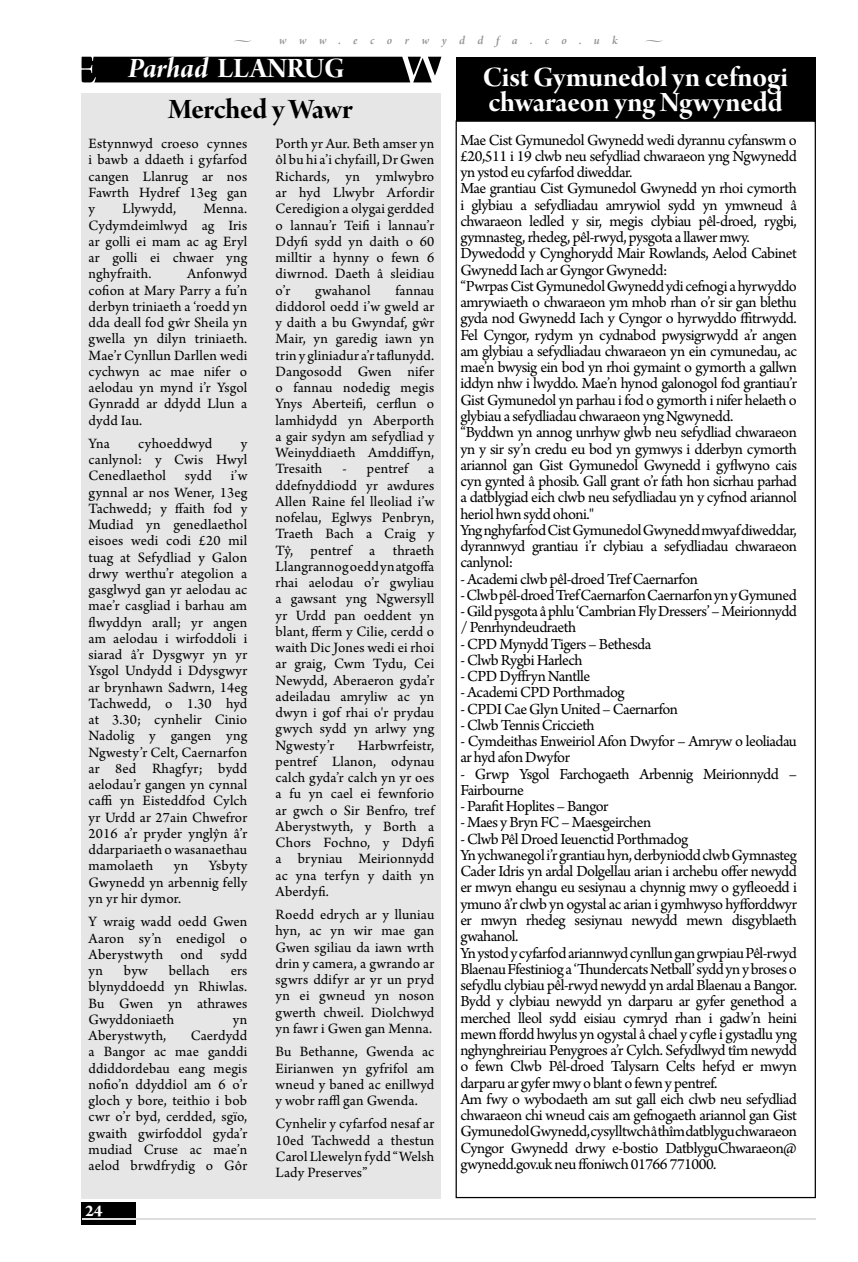
<style>
.page{position:relative;width:858px;height:1262px;background:#fff}
.page>*{position:absolute;margin:0;border:0;box-sizing:border-box;transform-origin:0 0}
.t1{font:30px/25px "Arno Pro Bold Display";letter-spacing:-.005em;color:#fff}
.t2{font:30px "Arno Pro Bold Display";letter-spacing:-.01em;color:#000}
.t3{font:700 17.5px "Arno Pro";color:#fff}
.t4{font:16.25px/16.2px "Arno Pro";letter-spacing:-.03em;color:#000}
.t5{font:15px/16.2px "Arno Pro";letter-spacing:.01em;color:#000;text-align:justify}
.t6{font:12.5px "Arno Pro Smbd Italic Subhead";letter-spacing:1em;color:#939598}
.s1{font-family:"Arno Pro Bold Italic Display"}
</style>
<div class="page">
<div style="left:81px;top:1202px;width:55px;height:22px;background:#000"></div>
<hr style="left:81px;top:1217px;width:734px;height:2px;background:#dcddde">
<div style="left:455px;top:57px;width:360px;height:63px;background:#000"></div>
<div style="left:81px;top:57px;width:360px;height:25px;background:#000"></div>
<div style="left:81px;top:93px;width:360px;height:1105px;background:#e6e6e6"></div>
<p class="t6" style="left:234px;top:33px;width:385px">• www.ecorwyddfa.co.uk</p>
<p class="t6" style="left:645px;top:33px;width:20px">•</p>
<h1 class="t1" style="left:128px;top:58px;width:217px"><span class="s1">Parhad</span> LLANRUG</h1>
<h1 class="t2" style="left:168px;top:92px;width:186px">Merched y Wawr</h1>
<p class="t5" style="left:275px;top:136px;width:160px">Porth yr Aur. Beth amser yn ôl bu hi a’i chyfaill, Dr Gwen Richards, yn ymlwybro ar hyd Llwybr Arfordir Ceredigion a olygai gerdded o lannau’r Teifi i lannau’r Ddyfi sydd yn daith o 60 milltir a hynny o fewn 6 diwrnod. Daeth â sleidiau o’r</p>
<p class="t5" style="left:89px;top:136px;width:160px">Estynnwyd croeso cynnes i bawb a ddaeth i gyfarfod cangen Llanrug ar nos Fawrth Hydref 13eg gan y</p>
<p class="t5" style="left:122px;top:201px;width:55px">Llywydd,</p>
<p class="t5" style="left:89px;top:201px;width:160px;text-indent:115px">Menna.<br>Cydymdeimlwyd ag Iris ar golli ei mam ac ag Eryl ar golli ei chwaer yng nghyfraith.</p>
<p class="t5" style="left:89px;top:266px;width:160px;text-indent:98px">Anfonwyd cofion at Mary Parry a fu’n derbyn triniaeth a ‘roedd yn dda deall fod gŵr Sheila yn gwella yn dilyn triniaeth.<br>Mae’r Cynllun Darllen wedi cychwyn ac mae nifer o aelodau yn mynd i’r Ysgol Gynradd ar ddydd Llun a dydd Iau.</p>
<p class="t5" style="left:89px;top:436px;width:23px">Yna</p>
<p class="t5" style="left:138px;top:436px;width:75px">cyhoeddwyd</p>
<p class="t5" style="left:275px;top:283px;width:160px;text-indent:120px">fannau diddorol oedd i’w gweld ar y daith a bu Gwyndaf, gŵr Mair, yn garedig iawn yn trin y gliniadur a’r taflunydd.<br>Dangosodd Gwen nifer o fannau nodedig megis Ynys Aberteifi, cerflun o lamhidydd yn Aberporth a gair sydyn am sefydliad y Weinyddiaeth Amddiffyn, Tresaith</p>
<p class="t5" style="left:315px;top:283px;width:57px">gwahanol</p>
<p class="t5" style="left:89px;top:436px;width:160px;text-indent:152px">y canlynol: y Cwis Hwyl Cenedlaethol</p>
<p class="t5" style="left:342px;top:461px;width:67px">- pentref</p>
<p class="t5" style="left:275px;top:461px;width:160px;text-indent:152px">a ddefnyddiodd yr awdures Allen Raine fel lleoliad i’w nofelau, Eglwys Penbryn, Traeth Bach a Craig y Tŷ, pentref a thraeth Llangrannog oedd yn atgoffa rhai aelodau o’r gwyliau a gawsant yng Ngwersyll yr Urdd pan oeddent yn blant, fferm y Cilie, cerdd o waith Dic Jones wedi ei rhoi ar graig, Cwm Tydu, Cei Newydd, Aberaeron gyda’r adeiladau amryliw ac yn dwyn i gof rhai o'r prydau gwych sydd yn arlwy yng Ngwesty’r</p>
<p class="t5" style="left:185px;top:468px;width:28px">sydd</p>
<p class="t5" style="left:89px;top:468px;width:160px;text-indent:142px">i’w gynnal ar nos Wener, 13eg Tachwedd; y ffaith fod y Mudiad yn genedlaethol eisoes wedi codi £20 mil tuag at Sefydliad y Galon drwy werthu’r ategolion a gasglwyd gan yr aelodau ac mae’r casgliad i barhau am flwyddyn arall; yr angen am aelodau i wirfoddoli i siarad â’r Dysgwyr yn yr Ysgol Undydd i Ddysgwyr ar brynhawn Sadwrn, 14eg Tachwedd, o 1.30 hyd at 3.30; cynhelir Cinio Nadolig y gangen yng Ngwesty’r Celt, Caernarfon ar 8ed Rhagfyr; bydd aelodau’r gangen yn cynnal caffi yn Eisteddfod Cylch yr Urdd ar 27ain Chwefror 2016 a’r pryder ynglŷn â’r ddarpariaeth o wasanaethau mamolaeth</p>
<p class="t5" style="left:275px;top:737px;width:160px;text-indent:82px">Harbwrfeistr, pentref Llanon, odynau calch gyda’r calch yn yr oes a fu yn cael ei fewnforio ar gwch o Sir Benfro, tref Aberystwyth, y Borth a Chors Fochno, y Ddyfi a bryniau Meirionnydd ac yna terfyn y daith yn Aberdyfi.</p>
<p class="t5" style="left:275px;top:907px;width:160px">Roedd edrych ar y lluniau hyn, ac yn wir mae gan Gwen sgiliau da iawn wrth drin y camera, a gwrando ar sgwrs ddifyr ar yr un pryd yn ei gwneud yn noson gwerth chweil. Diolchwyd yn fawr i Gwen gan Menna.</p>
<p class="t5" style="left:275px;top:1044px;width:160px">Bu Bethanne, Gwenda ac Eirianwen yn gyfrifol am wneud y baned ac enillwyd y wobr raffl gan Gwenda.</p>
<p class="t5" style="left:275px;top:1116px;width:160px">Cynhelir y cyfarfod nesaf ar 10ed Tachwedd a thestun Carol Llewelyn fydd “Welsh Lady Preserves”</p>
<p class="t5" style="left:89px;top:858px;width:160px;text-indent:120px">Ysbyty Gwynedd yn arbennig felly yn yr hir dymor.</p>
<p class="t5" style="left:89px;top:914px;width:160px">Y wraig wadd oedd Gwen Aaron sy’n enedigol o Aberystwyth ond sydd yn</p>
<p class="t5" style="left:174px;top:858px;width:16px">yn</p>
<p class="t5" style="left:124px;top:963px;width:25px">byw</p>
<p class="t5" style="left:169px;top:963px;width:42px">bellach</p>
<p class="t5" style="left:89px;top:963px;width:160px;text-indent:142px">ers blynyddoedd yn Rhiwlas.<br>Bu Gwen yn athrawes Gwyddoniaeth</p>
<p class="t5" style="left:233px;top:1012px;width:16px">yn</p>
<p class="t5" style="left:89px;top:1028px;width:79px">Aberystwyth,</p>
<p class="t5" style="left:89px;top:1028px;width:160px;text-indent:102px">Caerdydd a Bangor ac mae ganddi ddiddordebau eang megis nofio’n ddyddiol am 6 o’r gloch y bore, teithio i bob cwr o’r byd, cerdded, sgïo, gwaith gwirfoddol gyda’r mudiad Cruse ac mae’n aelod brwdfrydig o Gôr</p>
<p class="t3" style="left:85px;top:1200px;width:19px">24</p>
<h1 class="t1" style="left:483px;top:67px;width:307px">Cist Gymunedol yn cefnogi chwaraeon yng Ngwynedd</h1>
<p class="t4" style="left:460px;top:132px;width:338px">Mae Cist Gymunedol Gwynedd wedi dyrannu cyfanswm o £20,511 i 19 clwb neu sefydliad chwaraeon yng Ngwynedd yn ystod eu cyfarfod diweddar.<br>Mae grantiau Cist Gymunedol Gwynedd yn rhoi cymorth i glybiau a sefydliadau amrywiol sydd yn ymwneud â chwaraeon ledled y sir, megis clybiau pêl-droed, rygbi, gymnasteg, rhedeg, pêl-rwyd, pysgota a llawer mwy.<br>Dywedodd y Cynghorydd Mair Rowlands, Aelod Cabinet Gwynedd Iach ar Gyngor Gwynedd:<br>“Pwrpas Cist Gymunedol Gwynedd ydi cefnogi a hyrwyddo amrywiaeth o chwaraeon ym mhob rhan o’r sir gan blethu gyda nod Gwynedd Iach y Cyngor o hyrwyddo ffitrwydd.<br>Fel Cyngor, rydym yn cydnabod pwysigrwydd a’r angen am glybiau a sefydliadau chwaraeon yn ein cymunedau, ac mae’n bwysig ein bod yn rhoi gymaint o gymorth a gallwn iddyn nhw i lwyddo. Mae’n hynod galonogol fod grantiau’r Gist Gymunedol yn parhau i fod o gymorth i nifer helaeth o glybiau a sefydliadau chwaraeon yng Ngwynedd.<br>“Byddwn yn annog unrhyw glwb neu sefydliad chwaraeon yn y sir sy’n credu eu bod yn gymwys i dderbyn cymorth ariannol gan Gist Gymunedol Gwynedd i gyflwyno cais cyn gynted â phosib. Gall grant o’r fath hon sicrhau parhad a datblygiad eich clwb neu sefydliadau yn y cyfnod ariannol heriol hwn sydd ohoni."<br>Yng nghyfarfod Cist Gymunedol Gwynedd mwyaf diweddar, dyrannwyd grantiau i’r clybiau a sefydliadau chwaraeon canlynol:</p>
<p class="t4" style="left:460px;top:571px;width:239px">- Academi clwb pêl-droed Tref Caernarfon</p>
<p class="t4" style="left:460px;top:587px;width:338px">- Clwb pêl-droed Tref Caernarfon Caernarfon yn y Gymuned</p>
<p class="t4" style="left:460px;top:604px;width:338px">- Gild pysgota â phlu ‘Cambrian Fly Dressers’ – Meirionnydd / Penrhyndeudraeth</p>
<p class="t4" style="left:460px;top:636px;width:192px">- CPD Mynydd Tigers – Bethesda</p>
<p class="t4" style="left:460px;top:652px;width:124px">- Clwb Rygbi Harlech</p>
<p class="t4" style="left:460px;top:669px;width:131px">- CPD Dyffryn Nantlle</p>
<p class="t4" style="left:460px;top:685px;width:166px">- Academi CPD Porthmadog</p>
<p class="t4" style="left:460px;top:701px;width:219px">- CPDI Cae Glyn United – Caernarfon</p>
<p class="t4" style="left:460px;top:717px;width:136px">- Clwb Tennis Criccieth</p>
<p class="t4" style="left:460px;top:734px;width:338px">- Cymdeithas Enweiriol Afon Dwyfor – Amryw o leoliadau ar hyd afon Dwyfor</p>
<p class="t4" style="left:460px;top:766px;width:338px">- Grwp Ysgol Farchogaeth Arbennig Meirionnydd –<br>Fairbourne</p>
<p class="t4" style="left:460px;top:799px;width:150px">- Parafit Hoplites – Bangor</p>
<p class="t4" style="left:460px;top:815px;width:192px">- Maes y Bryn FC – Maesgeirchen</p>
<p class="t4" style="left:460px;top:831px;width:338px">- Clwb Pêl Droed Ieuenctid Porthmadog<br>Yn ychwanegol i’r grantiau hyn, derbyniodd clwb Gymnasteg Cader Idris yn ardal Dolgellau arian i archebu offer newydd er mwyn ehangu eu sesiynau a chynnig mwy o gyfleoedd i ymuno â’r clwb yn ogystal ac arian i gymhwyso hyfforddwyr er mwyn rhedeg sesiynau newydd mewn disgyblaeth gwahanol.<br>Yn ystod y cyfarfod ariannwyd cynllun gan grwpiau Pêl-rwyd Blaenau Ffestiniog a ‘Thundercats Netball’ sydd yn y broses o sefydlu clybiau pêl-rwyd newydd yn ardal Blaenau a Bangor.<br>Bydd y clybiau newydd yn darparu ar gyfer genethod a merched lleol sydd eisiau cymryd rhan i gadw’n heini mewn ffordd hwylus yn ogystal â chael y cyfle i gystadlu yng nghynghreiriau Penygroes a’r Cylch. Sefydlwyd tîm newydd o fewn Clwb Pêl-droed Talysarn Celts hefyd er mwyn darparu ar gyfer mwy o blant o fewn y pentref.<br>Am fwy o wybodaeth am sut gall eich clwb neu sefydliad chwaraeon chi wneud cais am gefnogaeth ariannol gan Gist Gymunedol Gwynedd, cysylltwch â thîm datblygu chwaraeon Cyngor Gwynedd drwy e-bostio DatblyguChwaraeon@ gwynedd.gov.uk neu ffoniwch 01766 771000.</p>
</div>
